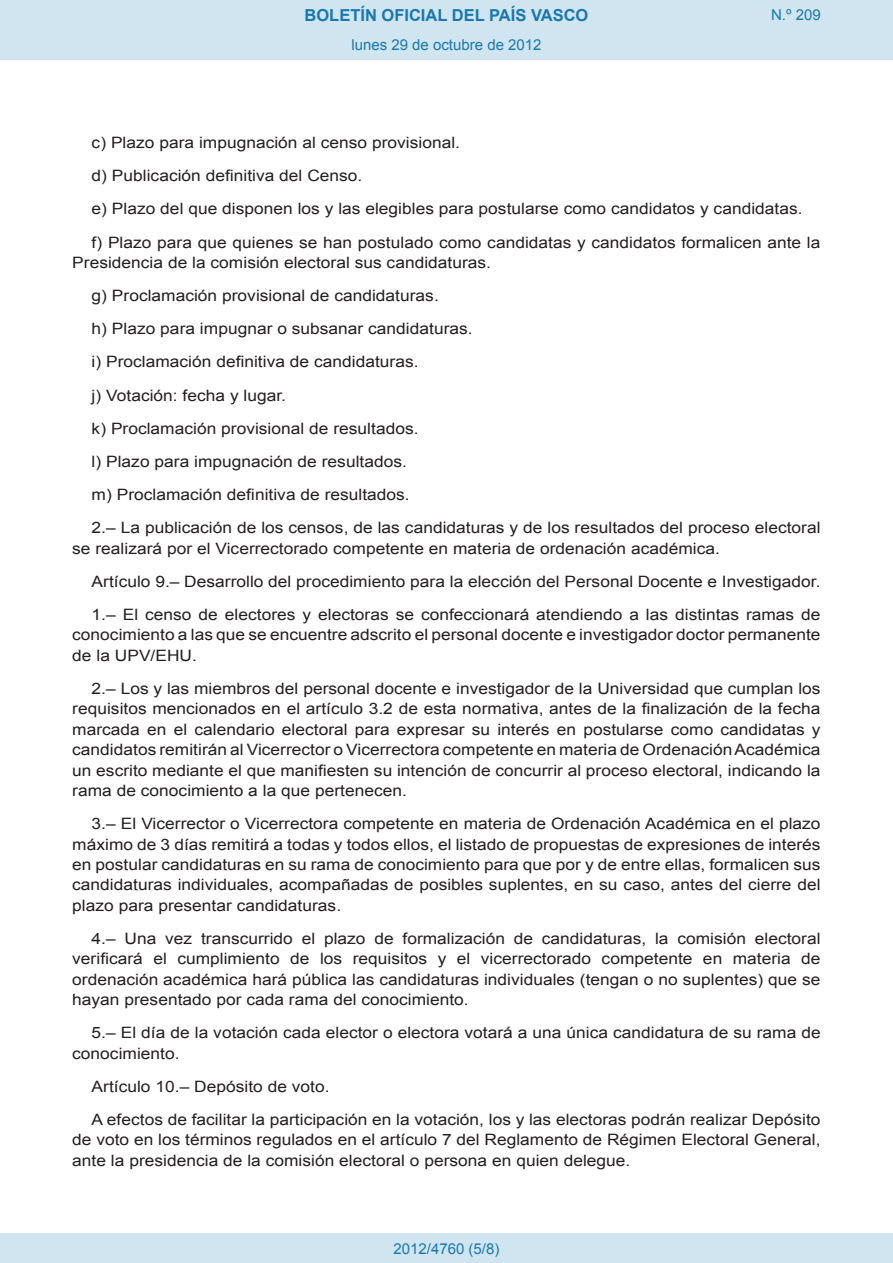
<style>
.page{position:relative;width:893px;height:1263px;background:#fff}
.page>*{position:absolute;margin:0;border:0;box-sizing:border-box;transform-origin:0 0}
.t1{font:700 16.5px "Arial";color:#1879ad}
.BOPVDetalle{font:15.6px/20.4px "Arial";color:#231f20;text-align:justify;scale:1.11 1}
.Paginacion_Centro{font:15px "Arial";color:#1879ad}
</style>
<div class="page">
<div style="left:0;top:0;width:893px;height:60px;background:#d0e5f0"></div>
<div style="left:0;top:1233px;width:893px;height:30px;background:#d0e5f0"></div>
<p class="t1" style="left:305px;top:4px;width:285px">BOLETÍN OFICIAL DEL PAÍS VASCO</p>
<p class="Paginacion_Centro" style="left:351px;top:35px;width:192px">lunes 29 de octubre de 2012</p>
<p class="Paginacion_Centro" style="left:771px;top:5px;width:51px">N.º 209</p>
<p class="BOPVDetalle" style="left:92px;top:133px;width:333px">c) Plazo para impugnación al censo provisional.</p>
<p class="BOPVDetalle" style="left:92px;top:166px;width:245px">d) Publicación definitiva del Censo.</p>
<p class="BOPVDetalle" style="left:92px;top:199px;width:642px">e) Plazo del que disponen los y las elegibles para postularse como candidatos y candidatas.</p>
<p class="BOPVDetalle" style="left:72px;top:232px;width:676px;text-indent:19px">f) Plazo para que quienes se han postulado como candidatas y candidatos formalicen ante la<br>Presidencia de la comisión electoral sus candidaturas.</p>
<p class="BOPVDetalle" style="left:92px;top:286px;width:314px">g) Proclamación provisional de candidaturas.</p>
<p class="BOPVDetalle" style="left:92px;top:319px;width:345px">h) Plazo para impugnar o subsanar candidaturas.</p>
<p class="BOPVDetalle" style="left:92px;top:352px;width:296px">i) Proclamación definitiva de candidaturas.</p>
<p class="BOPVDetalle" style="left:92px;top:385px;width:177px">j) Votación: fecha y lugar.</p>
<p class="BOPVDetalle" style="left:92px;top:418px;width:296px">k) Proclamación provisional de resultados.</p>
<p class="BOPVDetalle" style="left:92px;top:451px;width:286px">l) Plazo para impugnación de resultados.</p>
<p class="BOPVDetalle" style="left:92px;top:485px;width:288px">m) Proclamación definitiva de resultados.</p>
<p class="BOPVDetalle" style="left:72px;top:518px;width:676px;text-indent:19px">2.– La publicación de los censos, de las candidaturas y de los resultados del proceso electoral se realizará por el Vicerrectorado competente en materia de ordenación académica.</p>
<p class="BOPVDetalle" style="left:92px;top:571px;width:658px">Artículo 9.– Desarrollo del procedimiento para la elección del Personal Docente e Investigador.</p>
<p class="BOPVDetalle" style="left:72px;top:604px;width:676px;text-indent:19px">1.– El censo de electores y electoras se confeccionará atendiendo a las distintas ramas de conocimiento a las que se encuentre adscrito el personal docente e investigador doctor permanente de la UPV/EHU.</p>
<p class="BOPVDetalle" style="left:72px;top:678px;width:676px;text-indent:19px">2.– Los y las miembros del personal docente e investigador de la Universidad que cumplan los requisitos mencionados en el artículo 3.2 de esta normativa, antes de la finalización de la fecha marcada en el calendario electoral para expresar su interés en postularse como candidatas y candidatos remitirán al Vicerrector o Vicerrectora competente en materia de Ordenación Académica un escrito mediante el que manifiesten su intención de concurrir al proceso electoral, indicando la rama de conocimiento a la que pertenecen.</p>
<p class="BOPVDetalle" style="left:72px;top:814px;width:676px;text-indent:19px">3.– El Vicerrector o Vicerrectora competente en materia de Ordenación Académica en el plazo máximo de 3 días remitirá a todas y todos ellos, el listado de propuestas de expresiones de interés en postular candidaturas en su rama de conocimiento para que por y de entre ellas, formalicen sus candidaturas individuales, acompañadas de posibles suplentes, en su caso, antes del cierre del plazo para presentar candidaturas.</p>
<p class="BOPVDetalle" style="left:72px;top:928px;width:676px;text-indent:19px">4.– Una vez transcurrido el plazo de formalización de candidaturas, la comisión electoral verificará el cumplimiento de los requisitos y el vicerrectorado competente en materia de ordenación académica hará pública las candidaturas individuales (tengan o no suplentes) que se hayan presentado por cada rama del conocimiento.</p>
<p class="BOPVDetalle" style="left:72px;top:1023px;width:676px;text-indent:19px">5.– El día de la votación cada elector o electora votará a una única candidatura de su rama de conocimiento.</p>
<p class="BOPVDetalle" style="left:92px;top:1076px;width:216px">Artículo 10.– Depósito de voto.</p>
<p class="BOPVDetalle" style="left:72px;top:1109px;width:676px;text-indent:19px">A efectos de facilitar la participación en la votación, los y las electoras podrán realizar Depósito de voto en los términos regulados en el artículo 7 del Reglamento de Régimen Electoral General, ante la presidencia de la comisión electoral o persona en quien delegue.</p>
<p class="Paginacion_Centro" style="left:393px;top:1238px;width:107px">2012/4760 (5/8)</p>
</div>
